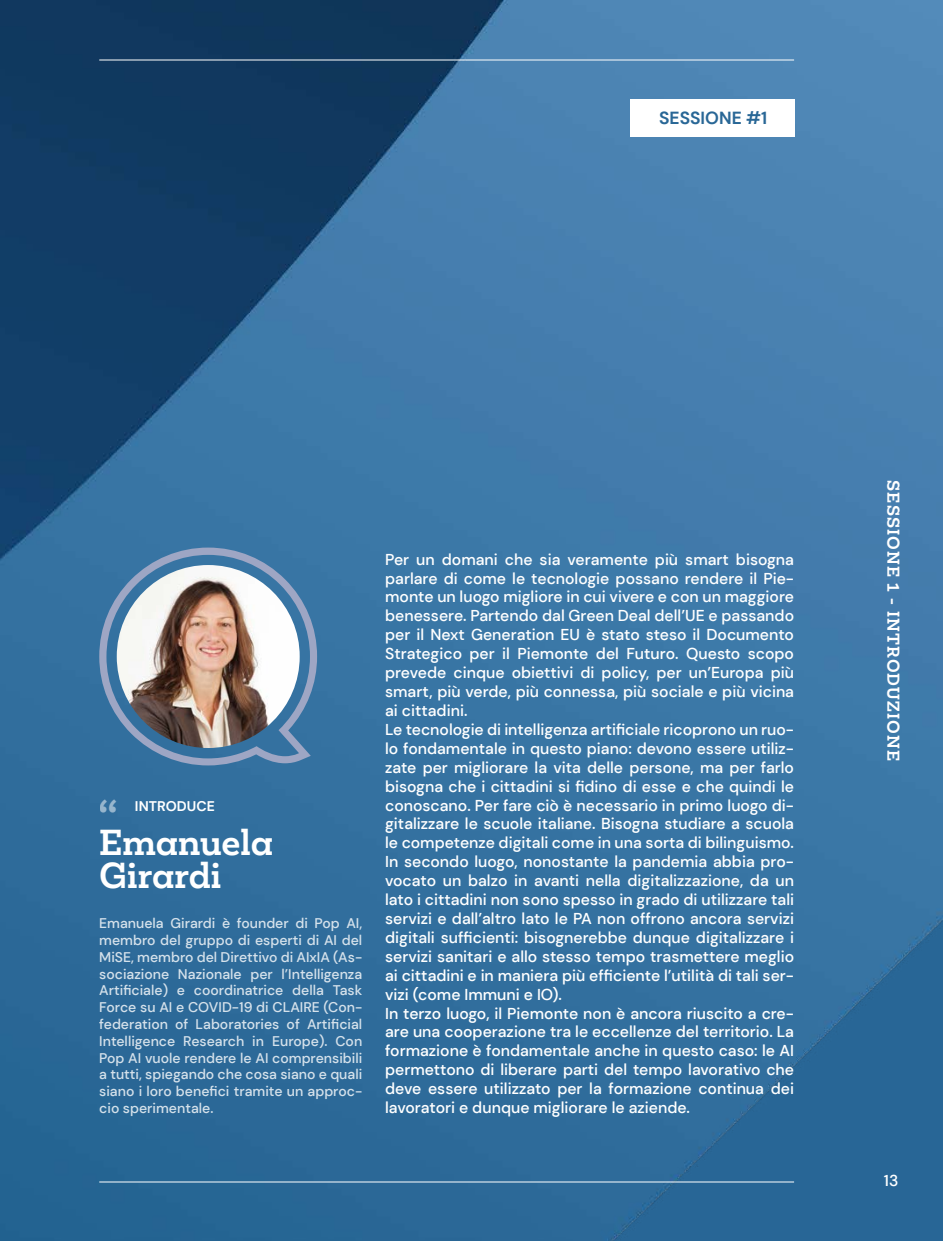
<style>
.page{position:relative;width:943px;height:1241px;background:#fff}
.page>*{position:absolute;margin:0;border:0;box-sizing:border-box;transform-origin:0 0}
.t1{font:700 40.25px "Mokoko";color:#fff}
.t2{font:700 33.25px/33.2px "Mokoko";color:#fff}
.t3{font:700 17.5px "DM Sans";color:#296796}
.t4{font:500 15.75px/18.9px "DM Sans";color:#fff}
.t5{font:700 15.75px "Mokoko";letter-spacing:.07em;color:#fff}
.t6{font:500 14px/16.8px "DM Sans";color:#fff;text-align:justify}
.t7{font:700 14px "DM Sans";color:#fff}
</style>
<div class="page">
<img style="left:0;top:0;width:943px;height:1240px">
<div style="left:630px;top:99px;width:164px;height:38px;background:#fff"></div>
<svg style="left:99px;top:547px;width:218px;height:218px;background:#4e7ea9"></svg>
<img style="left:117px;top:565px;width:183px;height:183px;border-radius:91px">
<hr style="left:99px;top:1181px;width:695px;height:1px;background:#fff">
<hr style="left:99px;top:60px;width:695px;height:1px;background:#fff">
<p class="t3" style="left:659px;top:107px;width:109px">SESSIONE #1</p>
<h1 class="t1" style="left:99px;top:789px;width:21px">“</h1>
<p class="t7" style="left:135px;top:797px;width:81px">INTRODUCE</p>
<h2 class="t2" style="left:99px;top:825px;width:175px">Emanuela<br>Girardi</h2>
<p class="t6" style="left:99px;top:914px;width:264px">Emanuela Girardi è founder di Pop AI, membro del gruppo di esperti di AI del MiSE, membro del Direttivo di AIxIA (As&shy;sociazione Nazionale per l’Intelligenza Artificiale) e coordinatrice della Task Force su AI e COVID-19 di CLAIRE (Con&shy;federation of Laboratories of Artificial Intelligence Research in Europe). Con Pop AI vuole rendere le AI comprensibili a tutti, spiegando che cosa siano e quali siano i loro benefici tramite un approc&shy;cio sperimentale.</p>
<p class="t4" style="left:385px;top:549px;width:410px">Per un domani che sia veramente più smart bisogna parlare di come le tecnologie possano rendere il Pie&shy;monte un luogo migliore in cui vivere e con un maggiore benessere. Partendo dal Green Deal dell’UE e passando per il Next Generation EU è stato steso il Documento Strategico per il Piemonte del Futuro. Questo scopo prevede cinque obiettivi di policy, per un’Europa più smart, più verde, più connessa, più sociale e più vicina ai cittadini.<br>Le tecnologie di intelligenza artificiale ricoprono un ruo&shy;lo fondamentale in questo piano: devono essere utiliz&shy;zate per migliorare la vita delle persone, ma per farlo bisogna che i cittadini si fidino di esse e che quindi le conoscano. Per fare ciò è necessario in primo luogo di&shy;gitalizzare le scuole italiane. Bisogna studiare a scuola le competenze digitali come in una sorta di bilinguismo.<br>In secondo luogo, nonostante la pandemia abbia pro&shy;vocato un balzo in avanti nella digitalizzazione, da un lato i cittadini non sono spesso in grado di utilizzare tali servizi e dall’altro lato le PA non offrono ancora servizi digitali sufficienti: bisognerebbe dunque digitalizzare i servizi sanitari e allo stesso tempo trasmettere meglio ai cittadini e in maniera più efficiente l’utilità di tali ser&shy;vizi (come Immuni e IO).<br>In terzo luogo, il Piemonte non è ancora riuscito a cre&shy;are una cooperazione tra le eccellenze del territorio. La formazione è fondamentale anche in questo caso: le AI permettono di liberare parti del tempo lavorativo che deve essere utilizzato per la formazione continua dei lavoratori e dunque migliorare le aziende.</p>
<p class="t5" style="left:903px;top:480px;width:282px;rotate:90deg">SESSIONE 1 - INTRODUZIONE</p>
<p class="t4" style="left:884px;top:1170px;width:16px">13</p>
</div>
